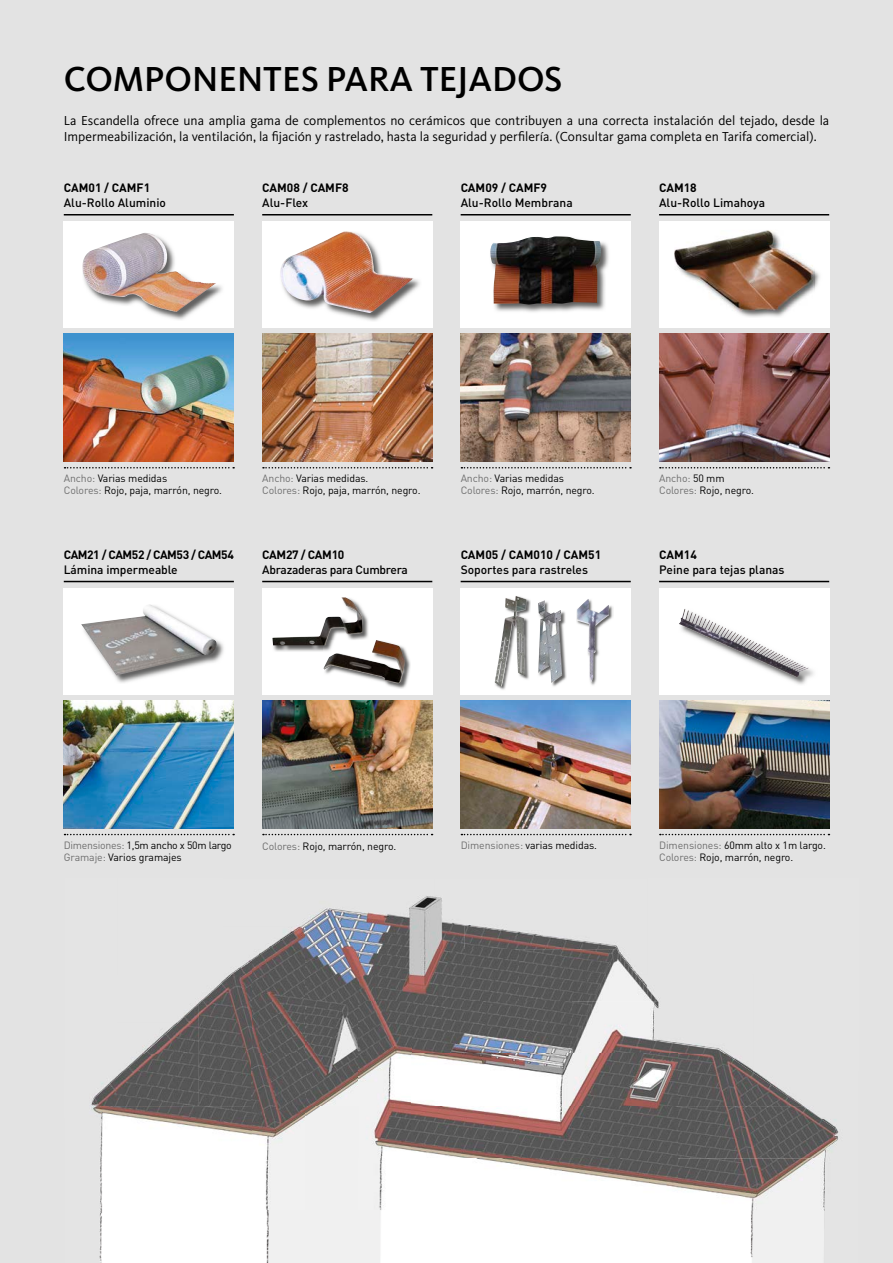
<style>
.page{position:relative;width:893px;height:1263px;background:#e3e3e3}
.page>*{position:absolute;margin:0;border:0;box-sizing:border-box;transform-origin:0 0}
.t1{font:500 36px "Kievit OT";color:#000}
.t2{font:13.5px/16.5px "Kievit OT";color:#000}
.t3{font:500 12px "DIN Pro";color:#000}
.t4{font:700 12px "DIN Pro";letter-spacing:-.01em;color:#000}
.t5{font:700 12px "DIN Pro";letter-spacing:-.035em;color:#000}
.t6{font:500 12px "DIN Pro";letter-spacing:-.025em;color:#000}
.t7{font:10.5px/12px "DIN Pro";letter-spacing:-.01em;color:#000}
.s1{color:#6e6e6e}
</style>
<div class="page">
<div style="left:262px;top:588px;width:170px;height:106px;background:#fff"></div>
<img style="left:385px;top:649px;width:26px;height:40px">
<img style="left:323px;top:640px;width:82px;height:43px">
<img style="left:273px;top:609px;width:95px;height:43px">
<img style="left:324px;top:640px;width:45px;height:12px">
<img style="left:272px;top:597px;width:90px;height:48px">
<img style="left:99px;top:1158px;width:2px;height:100px">
<img style="left:465px;top:925px;width:152px;height:24px">
<img style="left:305px;top:897px;width:160px;height:52px">
<img style="left:252px;top:924px;width:53px;height:287px">
<img style="left:358px;top:949px;width:300px;height:52px">
<img style="left:305px;top:949px;width:53px;height:314px">
<img style="left:199px;top:960px;width:53px;height:146px">
<img style="left:412px;top:1001px;width:314px;height:53px">
<img style="left:358px;top:1001px;width:54px;height:157px">
<img style="left:143px;top:1004px;width:56px;height:50px">
<img style="left:411px;top:1054px;width:392px;height:52px">
<img style="left:93px;top:1054px;width:106px;height:52px">
<img style="left:411px;top:1106px;width:426px;height:52px">
<img style="left:94px;top:1106px;width:158px;height:52px">
<img style="left:358px;top:1158px;width:467px;height:105px">
<div style="left:101px;top:1158px;width:151px;height:53px;background:#fff"></div>
<img style="left:100px;top:1211px;width:205px;height:52px">
<div style="left:64px;top:221px;width:170px;height:106px;background:#fff"></div>
<hr style="left:64px;top:214px;width:170px;height:1px;background:#000">
<img style="left:64px;top:334px;width:170px;height:127px">
<svg style="left:65px;top:467px;width:169px;height:1px"></svg>
<img style="left:153px;top:285px;width:69px;height:35px">
<img style="left:82px;top:233px;width:134px;height:79px">
<div style="left:262px;top:221px;width:170px;height:106px;background:#fff"></div>
<hr style="left:262px;top:214px;width:170px;height:1px;background:#000">
<img style="left:262px;top:334px;width:170px;height:127px">
<svg style="left:263px;top:467px;width:170px;height:1px"></svg>
<div style="left:461px;top:221px;width:170px;height:106px;background:#fff"></div>
<hr style="left:461px;top:214px;width:170px;height:1px;background:#000">
<img style="left:461px;top:334px;width:170px;height:127px">
<svg style="left:461px;top:467px;width:170px;height:1px"></svg>
<img style="left:336px;top:279px;width:84px;height:42px">
<img style="left:280px;top:231px;width:134px;height:82px">
<img style="left:494px;top:242px;width:115px;height:70px">
<img style="left:490px;top:236px;width:111px;height:69px">
<div style="left:659px;top:221px;width:170px;height:106px;background:#fff"></div>
<hr style="left:659px;top:214px;width:170px;height:1px;background:#000">
<img style="left:659px;top:334px;width:170px;height:127px">
<svg style="left:660px;top:467px;width:169px;height:1px"></svg>
<img style="left:737px;top:269px;width:83px;height:48px">
<img style="left:675px;top:231px;width:139px;height:80px">
<div style="left:64px;top:588px;width:170px;height:106px;background:#fff"></div>
<hr style="left:64px;top:581px;width:170px;height:1px;background:#000">
<img style="left:64px;top:701px;width:170px;height:127px">
<svg style="left:65px;top:834px;width:169px;height:1px"></svg>
<hr style="left:262px;top:581px;width:170px;height:1px;background:#000">
<img style="left:262px;top:701px;width:170px;height:127px">
<svg style="left:263px;top:834px;width:170px;height:1px"></svg>
<div style="left:461px;top:588px;width:170px;height:106px;background:#fff"></div>
<hr style="left:461px;top:581px;width:170px;height:1px;background:#000">
<img style="left:461px;top:701px;width:170px;height:127px">
<svg style="left:461px;top:834px;width:170px;height:1px"></svg>
<img style="left:114px;top:640px;width:110px;height:43px">
<img style="left:81px;top:604px;width:136px;height:71px">
<div style="left:659px;top:588px;width:170px;height:106px;background:#fff"></div>
<hr style="left:659px;top:581px;width:170px;height:1px;background:#000">
<img style="left:659px;top:701px;width:170px;height:127px">
<svg style="left:660px;top:834px;width:169px;height:1px"></svg>
<img style="left:783px;top:669px;width:31px;height:16px">
<img style="left:679px;top:609px;width:131px;height:68px">
<img style="left:496px;top:596px;width:35px;height:94px">
<img style="left:495px;top:596px;width:22px;height:90px">
<img style="left:576px;top:606px;width:37px;height:79px">
<img style="left:577px;top:599px;width:32px;height:83px">
<img style="left:552px;top:611px;width:15px;height:76px">
<img style="left:538px;top:600px;width:24px;height:83px">
<h1 class="t1" style="left:64px;top:57px;width:500px">COMPONENTES PARA TEJADOS</h1>
<p class="t2" style="left:64px;top:112px;width:767px">La Escandella ofrece una amplia gama de complementos no cerámicos que contribuyen a una correcta instalación del tejado, desde la<br>Impermeabilización, la ventilación, la fijación y rastrelado, hasta la seguridad y perfilería. (Consultar gama completa en Tarifa comercial).</p>
<p class="t4" style="left:64px;top:180px;width:88px">CAM01 / CAMF1</p>
<p class="t3" style="left:64px;top:195px;width:104px">Alu-Rollo Aluminio</p>
<p class="t4" style="left:262px;top:180px;width:88px">CAM08 / CAMF8</p>
<p class="t3" style="left:262px;top:195px;width:48px">Alu-Flex</p>
<p class="t4" style="left:461px;top:180px;width:88px">CAM09 / CAMF9</p>
<p class="t3" style="left:461px;top:195px;width:114px">Alu-Rollo Membrana</p>
<p class="t4" style="left:659px;top:180px;width:39px">CAM18</p>
<p class="t3" style="left:659px;top:195px;width:107px">Alu-Rollo Limahoya</p>
<p class="t7" style="left:64px;top:472px;width:160px"><span class="s1">Ancho:</span> Varias medidas<br><span class="s1">Colores:</span> Rojo, paja, marrón, negro.</p>
<p class="t5" style="left:64px;top:546px;width:172px">CAM21 / CAM52 / CAM53 / CAM54</p>
<p class="t3" style="left:64px;top:561px;width:115px">Lámina impermeable</p>
<p class="t7" style="left:262px;top:472px;width:160px"><span class="s1">Ancho:</span> Varias medidas.<br><span class="s1">Colores:</span> Rojo, paja, marrón, negro.</p>
<p class="t4" style="left:262px;top:546px;width:84px">CAM27 / CAM10</p>
<p class="t6" style="left:262px;top:561px;width:147px">Abrazaderas para Cumbrera</p>
<p class="t7" style="left:461px;top:472px;width:136px"><span class="s1">Ancho:</span> Varias medidas<br><span class="s1">Colores:</span> Rojo, marrón, negro.</p>
<p class="t4" style="left:461px;top:546px;width:142px">CAM05 / CAM010 / CAM51</p>
<p class="t3" style="left:461px;top:561px;width:129px">Soportes para rastreles</p>
<p class="t7" style="left:659px;top:472px;width:96px"><span class="s1">Ancho:</span> 50 mm<br><span class="s1">Colores:</span> Rojo, negro.</p>
<p class="t4" style="left:659px;top:546px;width:39px">CAM14</p>
<p class="t3" style="left:659px;top:561px;width:127px">Peine para tejas planas</p>
<p class="t7" style="left:64px;top:839px;width:169px"><span class="s1">Dimensiones:</span> 1,5m ancho x 50m largo<br><span class="s1">Gramaje:</span> Varios gramajes</p>
<p class="t7" style="left:262px;top:840px;width:136px"><span class="s1">Colores:</span> Rojo, marrón, negro.</p>
<p class="t7" style="left:461px;top:839px;width:138px"><span class="s1">Dimensiones:</span> varias medidas.</p>
<p class="t7" style="left:659px;top:839px;width:168px"><span class="s1">Dimensiones:</span> 60mm alto x 1m largo.<br><span class="s1">Colores:</span> Rojo, marrón, negro.</p>
</div>
